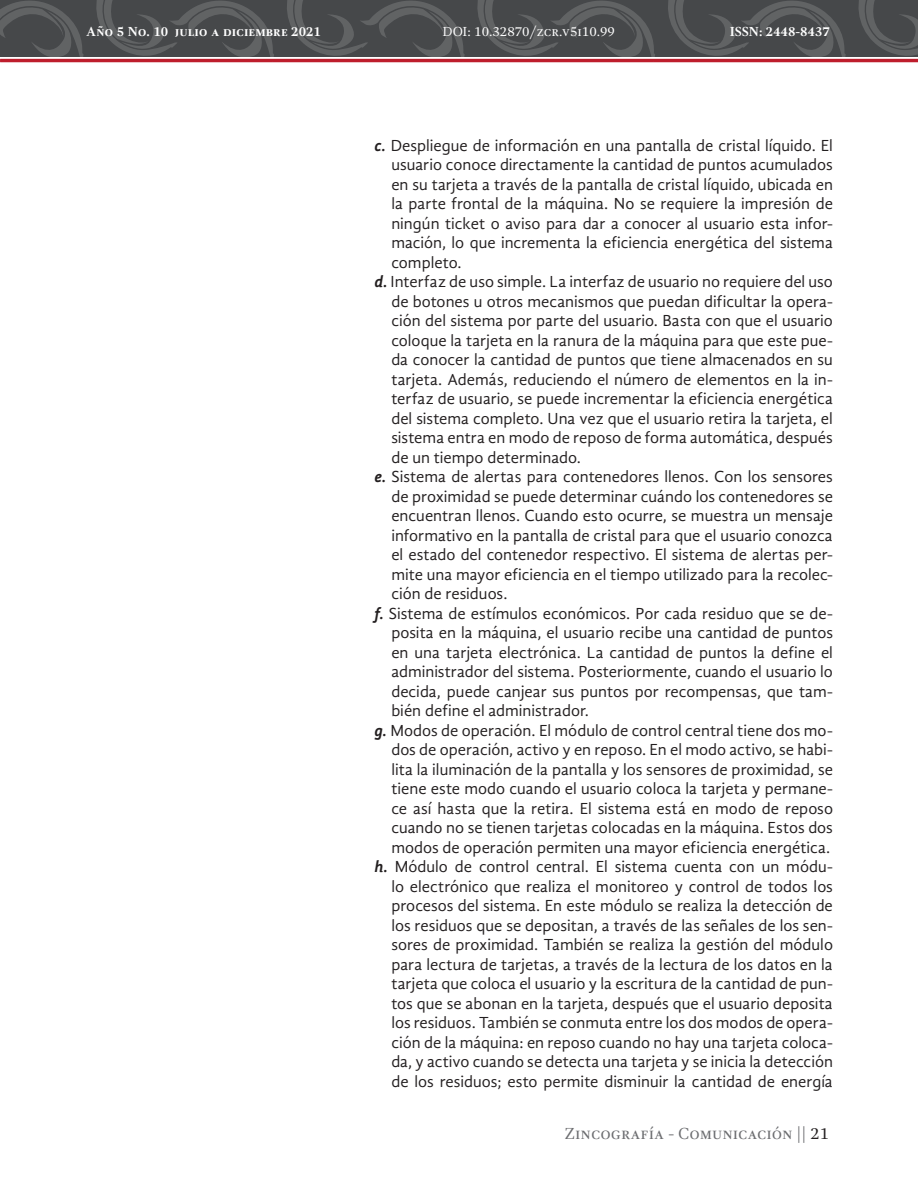
<style>
.page{position:relative;width:918px;height:1188px;background:#fff}
.page>*{position:absolute;margin:0;border:0;box-sizing:border-box;transform-origin:0 0}
.t1{font:16.5px/19.5px "Gandhi Sans";color:#231f20;text-align:justify}
.t2{font:16.5px "Gandhi Serif";color:#6c6d70}
.t3{font:700 13.5px "Gandhi Serif";color:#fff}
.t4{font:13.5px "Gandhi Serif";color:#fff}
.s1{font-weight:700;font-style:italic}
.s2{color:#231f20}
</style>
<div class="page">
<div style="left:0;top:0;width:918px;height:57px;background:#46484a"></div>
<svg style="left:855px;top:0;width:63px;height:59px"></svg>
<svg style="left:0;top:1px;width:84px;height:58px"></svg>
<svg style="left:92px;top:0;width:182px;height:59px"></svg>
<svg style="left:283px;top:0;width:182px;height:59px"></svg>
<svg style="left:474px;top:0;width:181px;height:59px"></svg>
<svg style="left:664px;top:0;width:182px;height:59px"></svg>
<hr style="left:0;top:59px;width:918px;height:3px;background:#be1d2c">
<p class="t3" style="left:86px;top:23px;width:236px">Año 5 No. 10 julio a diciembre 2021</p>
<p class="t4" style="left:442px;top:23px;width:174px">DOI: 10.32870/zcr.v5i10.99</p>
<p class="t3" style="left:730px;top:23px;width:102px">ISSN: 2448-8437</p>
<p class="t1" style="left:391px;top:136px;width:443px;text-indent:-17px"><span class="s1">c.</span> Despliegue de información en una pantalla de cristal líquido. El usuario conoce directamente la cantidad de puntos acumulados en su tarjeta a través de la pantalla de cristal líquido, ubicada en la parte frontal de la máquina. No se requiere la impresión de ningún ticket o aviso para dar a conocer al usuario esta infor&shy;mación, lo que incrementa la eficiencia energética del sistema completo.</p>
<p class="t1" style="left:391px;top:272px;width:443px;text-indent:-17px"><span class="s1">d.</span> Interfaz de uso simple. La interfaz de usuario no requiere del uso de botones u otros mecanismos que puedan dificultar la opera&shy;ción del sistema por parte del usuario. Basta con que el usuario coloque la tarjeta en la ranura de la máquina para que este pue&shy;da conocer la cantidad de puntos que tiene almacenados en su tarjeta. Además, reduciendo el número de elementos en la in&shy;terfaz de usuario, se puede incrementar la eficiencia energética del sistema completo. Una vez que el usuario retira la tarjeta, el sistema entra en modo de reposo de forma automática, después de un tiempo determinado.</p>
<p class="t1" style="left:391px;top:467px;width:443px;text-indent:-17px"><span class="s1">e.</span> Sistema de alertas para contenedores llenos. Con los sensores de proximidad se puede determinar cuándo los contenedores se encuentran llenos. Cuando esto ocurre, se muestra un mensaje informativo en la pantalla de cristal para que el usuario conozca el estado del contenedor respectivo. El sistema de alertas per&shy;mite una mayor eficiencia en el tiempo utilizado para la recolec&shy;ción de residuos.</p>
<p class="t1" style="left:391px;top:604px;width:443px;text-indent:-17px"><span class="s1">f.</span> Sistema de estímulos económicos. Por cada residuo que se de&shy;posita en la máquina, el usuario recibe una cantidad de puntos en una tarjeta electrónica. La cantidad de puntos la define el administrador del sistema. Posteriormente, cuando el usuario lo decida, puede canjear sus puntos por recompensas, que tam&shy;bién define el administrador.</p>
<p class="t1" style="left:391px;top:721px;width:443px;text-indent:-17px"><span class="s1">g.</span> Modos de operación. El módulo de control central tiene dos mo&shy;dos de operación, activo y en reposo. En el modo activo, se habi&shy;lita la iluminación de la pantalla y los sensores de proximidad, se tiene este modo cuando el usuario coloca la tarjeta y permane&shy;ce así hasta que la retira. El sistema está en modo de reposo cuando no se tienen tarjetas colocadas en la máquina. Estos dos modos de operación permiten una mayor eficiencia energética.</p>
<p class="t1" style="left:391px;top:857px;width:443px;text-indent:-17px"><span class="s1">h.</span> Módulo de control central. El sistema cuenta con un módu&shy;lo electrónico que realiza el monitoreo y control de todos los procesos del sistema. En este módulo se realiza la detección de los residuos que se depositan, a través de las señales de los sen&shy;sores de proximidad. También se realiza la gestión del módulo para lectura de tarjetas, a través de la lectura de los datos en la tarjeta que coloca el usuario y la escritura de la cantidad de pun&shy;tos que se abonan en la tarjeta, después que el usuario deposita los residuos. También se conmuta entre los dos modos de opera&shy;ción de la máquina: en reposo cuando no hay una tarjeta coloca&shy;da, y activo cuando se detecta una tarjeta y se inicia la detección de los residuos; esto permite disminuir la cantidad de energía</p>
<p class="t2" style="left:565px;top:1125px;width:265px">Zincografía - Comunicación || <span class="s2">21</span></p>
</div>
